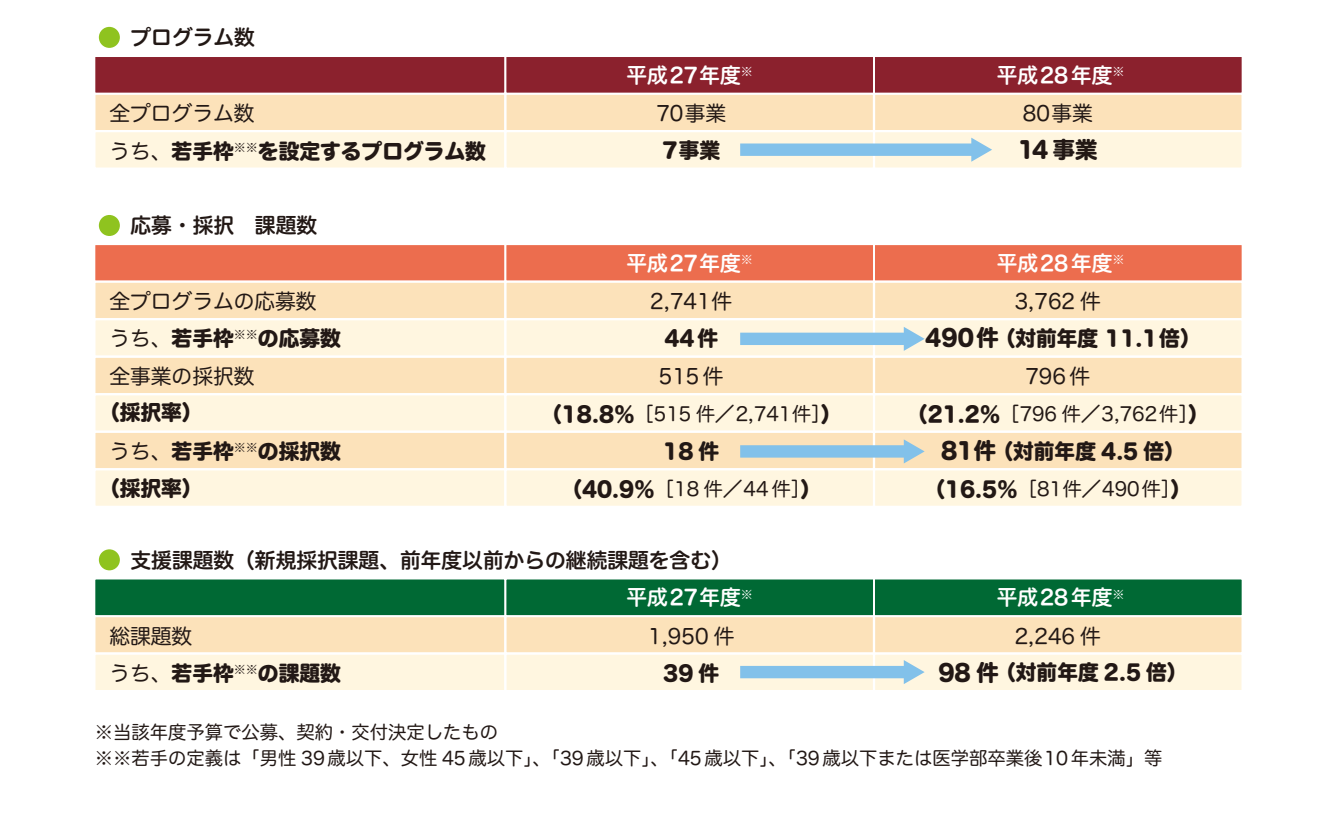
<style>
.page{position:relative;width:1337px;height:826px;background:#fff}
.page>*{position:absolute;margin:0;border:0;box-sizing:border-box;transform-origin:0 0}
.t1{font:22.28px "Hira Maru Std N W8";color:#221815}
.t2{font:20.7px "Hira Maru Std N W8";color:#221815}
.t3{font:20.7px "Hira Maru Std N W4";color:#221815}
.t4{font:20.7px "Hira Maru Std N W6";color:#221815}
.t5{font:20.7px "Hira Maru Std N W6";color:#fff}
.t6{font:19.12px "Hira Maru Std N W4";color:#221815}
.t7{font:18.22px/25.4px "Hira Maru Std N W4";color:#221815}
.s1{font-family:"Hira Maru Std N W4"}
.s2{font-size:22.28px}
.s3{font-family:"Hira Maru Std N W8";font-size:20.7px}
</style>
<div class="page">
<div style="left:99px;top:27px;width:21px;height:21px;background:#8fc31f;border-radius:50%"></div>
<div style="left:93px;top:92px;width:413px;height:40px;background:#fce2ba;border:2px solid #fff"></div>
<div style="left:93px;top:130px;width:413px;height:40px;background:#fff6e0;border:2px solid #fff"></div>
<div style="left:504px;top:92px;width:371px;height:40px;background:#fce2ba;border:2px solid #fff"></div>
<div style="left:504px;top:130px;width:371px;height:40px;background:#fff6e0;border:2px solid #fff"></div>
<div style="left:873px;top:92px;width:371px;height:40px;background:#fce2ba;border:2px solid #fff"></div>
<div style="left:873px;top:130px;width:371px;height:40px;background:#fff6e0;border:2px solid #fff"></div>
<div style="left:93px;top:55px;width:413px;height:39px;background:#8b212d;border:2px solid #fff"></div>
<div style="left:504px;top:55px;width:371px;height:39px;background:#8b212d;border:2px solid #fff"></div>
<div style="left:873px;top:55px;width:370px;height:39px;background:#8b212d;border:2px solid #fff"></div>
<div style="left:99px;top:549px;width:21px;height:21px;background:#8fc31f;border-radius:50%"></div>
<div style="left:93px;top:614px;width:413px;height:40px;background:#fce2ba;border:2px solid #fff"></div>
<div style="left:93px;top:652px;width:413px;height:40px;background:#fff6e0;border:2px solid #fff"></div>
<div style="left:504px;top:614px;width:371px;height:40px;background:#fce2ba;border:2px solid #fff"></div>
<div style="left:504px;top:652px;width:371px;height:40px;background:#fff6e0;border:2px solid #fff"></div>
<div style="left:873px;top:614px;width:371px;height:40px;background:#fce2ba;border:2px solid #fff"></div>
<div style="left:873px;top:652px;width:371px;height:40px;background:#fff6e0;border:2px solid #fff"></div>
<div style="left:93px;top:577px;width:413px;height:40px;background:#006934;border:2px solid #fff"></div>
<div style="left:504px;top:577px;width:371px;height:40px;background:#006934;border:2px solid #fff"></div>
<div style="left:873px;top:577px;width:370px;height:40px;background:#006934;border:2px solid #fff"></div>
<div style="left:99px;top:215px;width:21px;height:21px;background:#8fc31f;border-radius:50%"></div>
<div style="left:93px;top:243px;width:413px;height:39px;background:#ec6d4e;border:2px solid #fff"></div>
<div style="left:504px;top:243px;width:371px;height:39px;background:#ec6d4e;border:2px solid #fff"></div>
<div style="left:873px;top:243px;width:370px;height:39px;background:#ec6d4e;border:2px solid #fff"></div>
<div style="left:93px;top:280px;width:413px;height:40px;background:#fce2ba;border:2px solid #fff"></div>
<div style="left:93px;top:318px;width:413px;height:40px;background:#fff6e0;border:2px solid #fff"></div>
<div style="left:504px;top:280px;width:371px;height:40px;background:#fce2ba;border:2px solid #fff"></div>
<div style="left:504px;top:318px;width:371px;height:40px;background:#fff6e0;border:2px solid #fff"></div>
<div style="left:873px;top:280px;width:371px;height:40px;background:#fce2ba;border:2px solid #fff"></div>
<div style="left:873px;top:318px;width:371px;height:40px;background:#fff6e0;border:2px solid #fff"></div>
<div style="left:93px;top:355px;width:413px;height:40px;background:#fce2ba;border:2px solid #fff"></div>
<div style="left:93px;top:393px;width:413px;height:40px;background:#fff6e0;border:2px solid #fff"></div>
<div style="left:504px;top:355px;width:371px;height:40px;background:#fce2ba;border:2px solid #fff"></div>
<div style="left:504px;top:393px;width:371px;height:40px;background:#fff6e0;border:2px solid #fff"></div>
<div style="left:873px;top:355px;width:371px;height:40px;background:#fce2ba;border:2px solid #fff"></div>
<div style="left:873px;top:393px;width:371px;height:40px;background:#fff6e0;border:2px solid #fff"></div>
<div style="left:93px;top:430px;width:413px;height:40px;background:#fce2ba;border:2px solid #fff"></div>
<div style="left:93px;top:468px;width:413px;height:40px;background:#fff6e0;border:2px solid #fff"></div>
<div style="left:504px;top:430px;width:371px;height:40px;background:#fce2ba;border:2px solid #fff"></div>
<div style="left:504px;top:468px;width:371px;height:40px;background:#fff6e0;border:2px solid #fff"></div>
<div style="left:873px;top:430px;width:371px;height:40px;background:#fce2ba;border:2px solid #fff"></div>
<div style="left:873px;top:468px;width:371px;height:40px;background:#fff6e0;border:2px solid #fff"></div>
<svg style="left:740px;top:138px;width:252px;height:24px"></svg>
<svg style="left:740px;top:327px;width:184px;height:24px"></svg>
<svg style="left:740px;top:439px;width:184px;height:24px"></svg>
<svg style="left:740px;top:660px;width:184px;height:24px"></svg>
<p class="t4" style="left:131px;top:22px;width:126px">プログラム数</p>
<p class="t5" style="left:626px;top:59px;width:128px">平成27年度<sup>※</sup></p>
<p class="t5" style="left:997px;top:59px;width:129px">平成28年度<sup>※</sup></p>
<p class="t3" style="left:109px;top:98px;width:147px">全プログラム数</p>
<p class="t3" style="left:656px;top:98px;width:71px">70事業</p>
<p class="t2" style="left:662px;top:135px;width:59px">7事業</p>
<p class="t2" style="left:109px;top:135px;width:378px"><span class="s1">うち、</span>若手枠<sup>※※</sup>を設定するプログラム数</p>
<p class="t4" style="left:131px;top:210px;width:188px">応募・採択　課題数</p>
<p class="t3" style="left:1023px;top:98px;width:71px">80事業</p>
<p class="t1" style="left:1018px;top:133px;width:81px">14 事業</p>
<p class="t5" style="left:626px;top:247px;width:128px">平成27年度<sup>※</sup></p>
<p class="t5" style="left:997px;top:247px;width:129px">平成28年度<sup>※</sup></p>
<p class="t3" style="left:650px;top:286px;width:84px">2,741件</p>
<p class="t2" style="left:664px;top:322px;width:55px">44件</p>
<p class="t3" style="left:109px;top:286px;width:209px">全プログラムの応募数</p>
<p class="t3" style="left:1015px;top:286px;width:88px">3,762 件</p>
<p class="t2" style="left:109px;top:322px;width:233px"><span class="s1">うち、</span>若手枠<sup>※※</sup>の応募数</p>
<p class="t2" style="left:925px;top:322px;width:277px"><span class="s2">490件</span>（対前年度 11.1倍）</p>
<p class="t3" style="left:109px;top:360px;width:147px">全事業の採択数</p>
<p class="t2" style="left:99px;top:396px;width:105px">（採択率）</p>
<p class="t3" style="left:659px;top:361px;width:66px">515 件</p>
<p class="t6" style="left:541px;top:399px;width:302px"><span class="s3">（18.8％</span>［515 件／2,741件］<span class="s3">）</span></p>
<p class="t2" style="left:109px;top:435px;width:233px"><span class="s1">うち、</span>若手枠<sup>※※</sup>の採択数</p>
<p class="t2" style="left:663px;top:435px;width:58px">18 件</p>
<p class="t6" style="left:561px;top:474px;width:261px"><span class="s3">（40.9％</span>［18 件／44 件］<span class="s3">）</span></p>
<p class="t2" style="left:99px;top:471px;width:105px">（採択率）</p>
<p class="t4" style="left:131px;top:544px;width:603px">支援課題数（新規採択課題、前年度以前からの継続課題を含む）</p>
<p class="t3" style="left:1025px;top:361px;width:66px">796 件</p>
<p class="t6" style="left:907px;top:399px;width:303px"><span class="s3">（21.2％</span>［796 件／3,762件］<span class="s3">）</span></p>
<p class="t2" style="left:941px;top:435px;width:245px"><span class="s2">81件</span>（対前年度 4.5 倍）</p>
<p class="t6" style="left:924px;top:474px;width:268px"><span class="s3">（16.5％</span>［81件／490件］<span class="s3">）</span></p>
<p class="t3" style="left:109px;top:620px;width:84px">総課題数</p>
<p class="t2" style="left:109px;top:657px;width:233px"><span class="s1">うち、</span>若手枠<sup>※※</sup>の課題数</p>
<p class="t5" style="left:626px;top:582px;width:128px">平成27年度<sup>※</sup></p>
<p class="t5" style="left:997px;top:582px;width:129px">平成28年度<sup>※</sup></p>
<p class="t3" style="left:648px;top:620px;width:88px">1,950 件</p>
<p class="t2" style="left:663px;top:657px;width:58px">39 件</p>
<p class="t3" style="left:1015px;top:620px;width:88px">2,246 件</p>
<p class="t2" style="left:938px;top:656px;width:251px"><span class="s2">98 件</span>（対前年度 2.5 倍）</p>
<p class="t7" style="left:95px;top:719px;width:1069px">※当該年度予算で公募、契約・交付決定したもの<br>※※若手の定義は「男性 39歳以下、女性 45歳以下」、「39歳以下」、「45歳以下」、「39歳以下または医学部卒業後10年未満」等</p>
</div>
